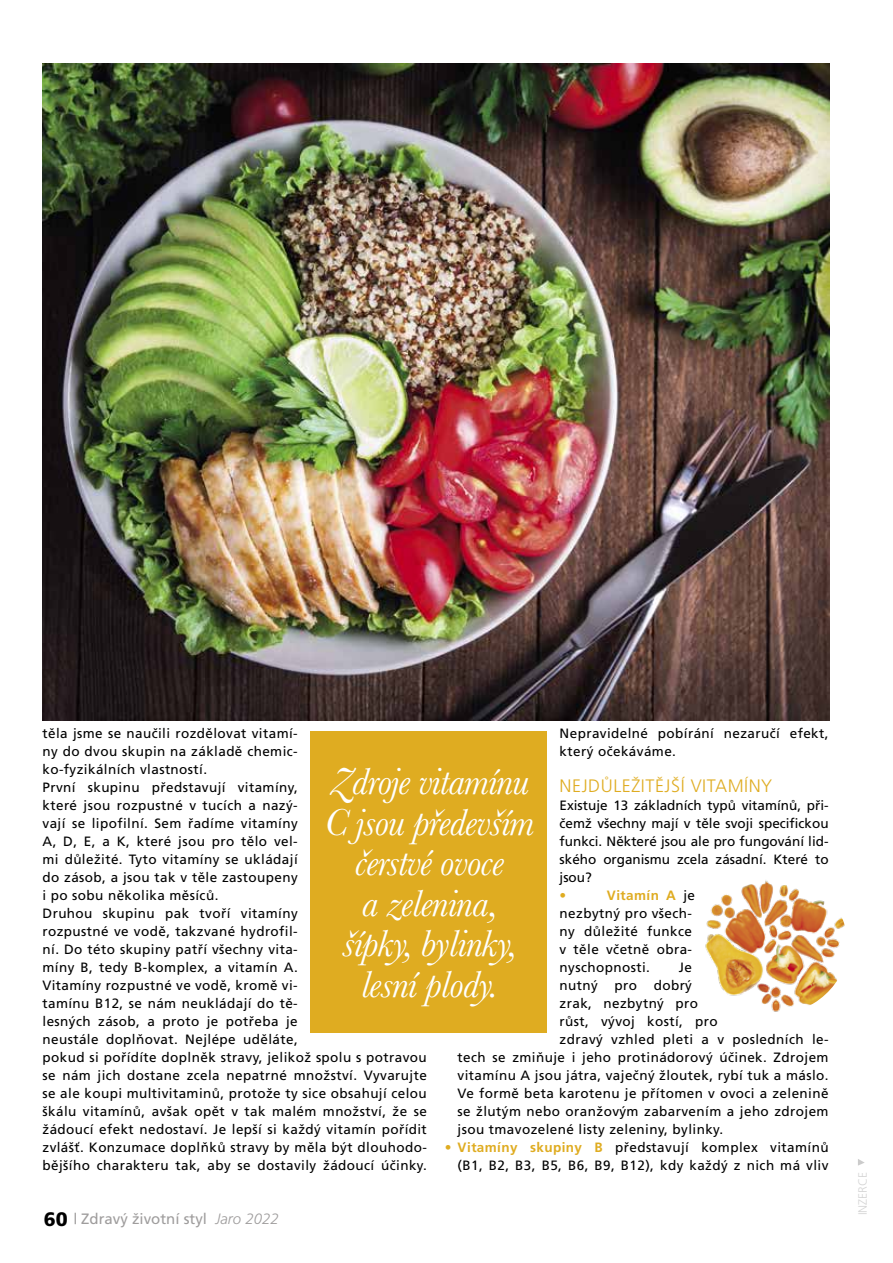
<style>
.page{position:relative;width:893px;height:1263px;background:#fff}
.page>*{position:absolute;margin:0;border:0;box-sizing:border-box;transform-origin:0 0}
.t1{font:italic 39px/40.5px "Baskerville MT Std";letter-spacing:-.02em;color:#fff;text-align:center}
.t2{font:300 18px "Frutiger OT";letter-spacing:.03em;color:#dfac21}
.t3{font:15px "Frutiger CE";color:#9f9d9d}
.t4{font:13.5px/18px "Frutiger OT";letter-spacing:.03em;color:#000}
.t5{font:700 13.5px "Frutiger OT";color:#dfac21}
.t6{font:300 12px "Frutiger CE";color:#d4d4d4}
.s1{font-weight:700;color:#dfac21}
.s2{font-weight:900;font-size:19.5px;color:#000}
.s3{font-weight:300;font-style:italic}
</style>
<div class="page">
<svg style="left:858px;top:1159px;width:7px;height:6px"></svg>
<img style="left:43px;top:64px;width:786px;height:656px">
<div style="left:310px;top:731px;width:237px;height:302px;background:#dfac21"></div>
<img style="left:705px;top:880px;width:140px;height:132px">
<p class="t4" style="left:43px;top:725px;width:386px">těla jsme se naučili rozdělovat vitamí-<br>ny do dvou skupin na základě chemic-<br>ko-fyzikálních vlastností.<br>První skupinu představují vitamíny,<br>které jsou rozpustné v tucích a nazý-<br>vají se lipofilní. Sem řadíme vitamíny<br>A, D, E, a K, které jsou pro tělo vel-<br>mi důležité. Tyto vitamíny se ukládají<br>do zásob, a jsou tak v těle zastoupeny<br>i po sobu několika měsíců.<br>Druhou skupinu pak tvoří vitamíny<br>rozpustné ve vodě, takzvané hydrofil-<br>ní. Do této skupiny patří všechny vita-<br>míny B, tedy B-komplex, a vitamín A.<br>Vitamíny rozpustné ve vodě, kromě vi-<br>tamínu B12, se nám neukládají do tě-<br>lesných zásob, a proto je potřeba je<br>neustále doplňovat. Nejlépe uděláte,<br>pokud si pořídíte doplněk stravy, jelikož spolu s potravou se nám jich dostane zcela nepatrné množství. Vyvarujte se ale koupi multivitaminů, protože ty sice obsahují celou škálu vitamínů, avšak opět v tak malém množství, že se žádoucí efekt nedostaví. Je lepší si každý vitamín pořídit zvlášť. Konzumace doplňků stravy by měla být dlouhodo&shy;bějšího charakteru tak, aby se dostavily žádoucí účinky.</p>
<p class="t4" style="left:560px;top:724px;width:270px">Nepravidelné pobírání nezaručí efekt, který očekáváme.</p>
<h1 class="t1" style="left:324px;top:761px;width:212px">Zdroje vitamínu<br>C jsou především čerstvé ovoce<br>a zelenina, šípky, bylinky, lesní plody.</h1>
<h2 class="t2" style="left:560px;top:775px;width:214px">NEJDŮLEŽITĚJŠÍ VITAMÍNY</h2>
<p class="t4" style="left:560px;top:797px;width:270px;text-align:justify">Existuje 13 základních typů vitamínů, při&shy;čemž všechny mají v těle svoji specifickou funkci. Některé jsou ale pro fungování lid&shy;ského organismu zcela zásadní. Které to jsou?</p>
<p class="t5" style="left:560px;top:888px;width:8px">•</p>
<p class="t4" style="left:560px;top:887px;width:137px;text-indent:47px"><span class="s1">Vitamín A</span> je nezbytný pro všech&shy;ny důležité funkce v těle včetně obra&shy;nyschopnosti.</p>
<p class="t4" style="left:679px;top:959px;width:15px">Je</p>
<p class="t4" style="left:560px;top:977px;width:134px">nutný pro dobrý</p>
<p class="t4" style="left:560px;top:995px;width:140px">zrak, nezbytný pro</p>
<p class="t4" style="left:560px;top:1013px;width:159px">růst, vývoj kostí, pro</p>
<p class="t4" style="left:560px;top:1031px;width:270px">zdravý vzhled pleti a v posledních le-</p>
<p class="t4" style="left:458px;top:1049px;width:372px">tech se zmiňuje i jeho protinádorový účinek. Zdrojem</p>
<p class="t4" style="left:458px;top:1067px;width:372px">vitamínu A jsou játra, vaječný žloutek, rybí tuk a máslo.</p>
<p class="t4" style="left:458px;top:1085px;width:372px">Ve formě beta karotenu je přítomen v ovoci a zelenině</p>
<p class="t4" style="left:458px;top:1103px;width:372px">se žlutým nebo oranžovým zabarvením a jeho zdrojem</p>
<p class="t4" style="left:458px;top:1121px;width:267px">jsou tmavozelené listy zeleniny, bylinky.</p>
<p class="t4" style="left:445px;top:1139px;width:385px;text-align:right"><span class="s1">• Vitamíny skupiny B</span> představují komplex vitamínů (B1, B2, B3, B5, B6, B9, B12), kdy každý z nich má vliv</p>
<p class="t3" style="left:44px;top:1210px;width:236px"><span class="s2">60</span> | Zdravý životní styl <span class="s3">Jaro 2022</span></p>
<p class="t6" style="left:856px;top:1215px;width:45px;rotate:-90deg">INZERCE</p>
</div>
